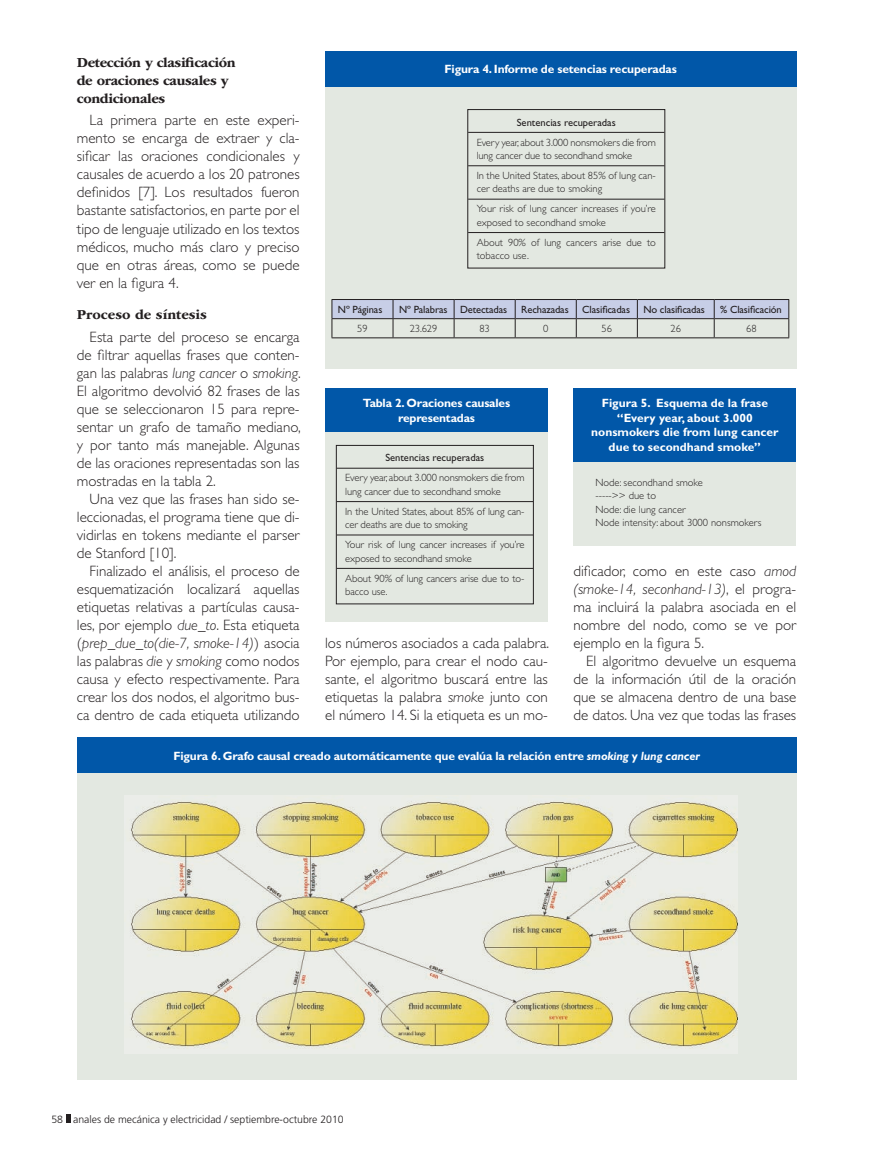
<style>
.page{position:relative;width:872px;height:1149px;background:#fff}
.page>*{position:absolute;margin:0;border:0;box-sizing:border-box;transform-origin:0 0}
.t1{font:300 15px/18px "Gill Sans Std";color:#231f20;text-align:justify}
.t2{font:700 14.25px/18px "ITC Garamond Std";letter-spacing:-.025em;color:#231f20}
.t3{font:700 14.25px "ITC Garamond Std";color:#231f20}
.t4{font:700 12px/14.4px "Gill Sans Std";letter-spacing:-.015em;color:#fff;text-align:center}
.t5{font:300 10.5px/13.5px "Gill Sans Std";letter-spacing:-.01em;color:#231f20}
.t6{font:10.5px "Gill Sans Std";letter-spacing:-.01em;color:#231f20}
.t7{font:300 10.5px "Frutiger LT Std";color:#231f20}
.s1{font-style:italic}
</style>
<div class="page">
<svg style="left:66px;top:1114px;width:4px;height:8px"></svg>
<div style="left:325px;top:388px;width:222px;height:45px;background:#0157a8"></div>
<div style="left:573px;top:388px;width:222px;height:74px;background:#0157a8"></div>
<div style="left:325px;top:432px;width:222px;height:190px;background:#e3e8e1"></div>
<div style="left:573px;top:462px;width:222px;height:83px;background:#e3e8e1"></div>
<hr style="left:336px;top:468px;width:196px;height:1px;background:#231f20">
<hr style="left:336px;top:501px;width:196px;height:1px;background:#231f20">
<hr style="left:336px;top:534px;width:196px;height:1px;background:#231f20">
<hr style="left:336px;top:568px;width:196px;height:1px;background:#231f20">
<div style="left:336px;top:445px;width:197px;height:159px;border:1px solid #231f20"></div>
<div style="left:77px;top:737px;width:718px;height:36px;background:#0157a8"></div>
<div style="left:77px;top:773px;width:718px;height:306px;background:#e3e8e1"></div>
<img style="left:130px;top:795px;width:606px;height:254px">
<div style="left:325px;top:51px;width:470px;height:36px;background:#0157a8"></div>
<div style="left:325px;top:87px;width:470px;height:282px;background:#e3e8e1"></div>
<hr style="left:468px;top:132px;width:196px;height:1px;background:#231f20">
<hr style="left:468px;top:165px;width:196px;height:1px;background:#231f20">
<hr style="left:468px;top:199px;width:196px;height:1px;background:#231f20">
<hr style="left:468px;top:232px;width:196px;height:1px;background:#231f20">
<div style="left:467px;top:109px;width:197px;height:159px;border:1px solid #231f20"></div>
<svg style="left:331px;top:299px;width:458px;height:38px"></svg>
<hr style="left:331px;top:337px;width:62px;height:1px;background:#231f20">
<hr style="left:393px;top:337px;width:61px;height:1px;background:#231f20">
<hr style="left:454px;top:337px;width:61px;height:1px;background:#231f20">
<hr style="left:515px;top:337px;width:61px;height:1px;background:#231f20">
<hr style="left:576px;top:337px;width:61px;height:1px;background:#231f20">
<hr style="left:637px;top:337px;width:76px;height:1px;background:#231f20">
<hr style="left:713px;top:337px;width:75px;height:1px;background:#231f20">
<p class="t2" style="left:77px;top:54px;width:160px">Detección y clasificación de oraciones causales y condicionales</p>
<p class="t1" style="left:77px;top:112px;width:224px;text-indent:13px">La primera parte en este experi&shy;mento se encarga de extraer y cla&shy;sificar las oraciones condicionales y causales de acuerdo a los 20 patrones definidos [7]. Los resultados fueron bastante satisfactorios, en parte por el tipo de lenguaje utilizado en los textos médicos, mucho más claro y preciso que en otras áreas, como se puede ver en la figura 4.</p>
<p class="t3" style="left:77px;top:307px;width:131px">Proceso de síntesis</p>
<p class="t1" style="left:77px;top:328px;width:225px;text-indent:13px">Esta parte del proceso se encarga de filtrar aquellas frases que conten&shy;gan las palabras <span class="s1">lung cancer</span> o <span class="s1">smoking</span>.<br>El algoritmo devolvió 82 frases de las que se seleccionaron 15 para repre&shy;sentar un grafo de tamaño mediano, y por tanto más manejable. Algunas de las oraciones representadas son las mostradas en la tabla 2.</p>
<p class="t1" style="left:77px;top:490px;width:224px;text-indent:13px">Una vez que las frases han sido se&shy;leccionadas, el programa tiene que di&shy;vidirlas en tokens mediante el parser de Stanford [10].</p>
<p class="t1" style="left:77px;top:562px;width:224px;text-indent:13px">Finalizado el análisis, el proceso de esquematización localizará aquellas etiquetas relativas a partículas causa&shy;les, por ejemplo <span class="s1">due_to</span>. Esta etiqueta (<span class="s1">prep_due_to(die-7, smoke-14)</span>) asocia las palabras <span class="s1">die</span> y <span class="s1">smoking</span> como nodos causa y efecto respectivamente. Para crear los dos nodos, el algoritmo bus&shy;ca dentro de cada etiqueta utilizando</p>
<p class="t4" style="left:444px;top:62px;width:234px">Figura 4. Informe de setencias recuperadas</p>
<p class="t6" style="left:516px;top:116px;width:100px">Sentencias recuperadas</p>
<p class="t5" style="left:476px;top:135px;width:181px">Every year, about 3.000 nonsmokers die from lung cancer due to secondhand smoke</p>
<p class="t5" style="left:476px;top:169px;width:181px">In the United States, about 85% of lung can&shy;cer deaths are due to smoking</p>
<p class="t5" style="left:476px;top:202px;width:181px">Your risk of lung cancer increases if you’re exposed to secondhand smoke</p>
<p class="t5" style="left:476px;top:235px;width:181px">About 90% of lung cancers arise due to tobacco use.</p>
<p class="t6" style="left:338px;top:303px;width:46px">Nº Páginas</p>
<p class="t6" style="left:399px;top:303px;width:109px">Nº Palabras Detectadas</p>
<p class="t6" style="left:521px;top:303px;width:49px">Rechazadas</p>
<p class="t6" style="left:582px;top:303px;width:49px">Clasificadas</p>
<p class="t6" style="left:643px;top:303px;width:63px">No clasificadas</p>
<p class="t6" style="left:719px;top:303px;width:63px">% Clasificación</p>
<p class="t5" style="left:357px;top:322px;width:12px">59</p>
<p class="t5" style="left:409px;top:322px;width:29px">23.629</p>
<p class="t5" style="left:479px;top:322px;width:12px">83</p>
<p class="t5" style="left:543px;top:322px;width:7px">0</p>
<p class="t5" style="left:601px;top:322px;width:12px">56</p>
<p class="t5" style="left:670px;top:322px;width:12px">26</p>
<p class="t5" style="left:745px;top:322px;width:12px">68</p>
<p class="t4" style="left:363px;top:396px;width:149px">Tabla 2. Oraciones causales representadas</p>
<p class="t4" style="left:591px;top:396px;width:188px">Figura 5. Esquema de la frase “Every year, about 3.000 nonsmokers die from lung cancer due to secondhand smoke”</p>
<p class="t6" style="left:385px;top:452px;width:100px">Sentencias recuperadas</p>
<p class="t5" style="left:345px;top:471px;width:181px">Every year, about 3.000 nonsmokers die from lung cancer due to secondhand smoke</p>
<p class="t5" style="left:345px;top:504px;width:181px">In the United States, about 85% of lung can&shy;cer deaths are due to smoking</p>
<p class="t5" style="left:345px;top:538px;width:181px">Your risk of lung cancer increases if you’re exposed to secondhand smoke</p>
<p class="t5" style="left:345px;top:571px;width:181px">About 90% of lung cancers arise due to to&shy;bacco use.</p>
<p class="t5" style="left:595px;top:475px;width:167px">Node: secondhand smoke<br>-----&gt;&gt; due to<br>Node: die lung cancer<br>Node intensity: about 3000 nonsmokers</p>
<p class="t1" style="left:573px;top:562px;width:224px">dificador, como en este caso <span class="s1">amod (smoke-14, seconhand-13)</span>, el progra&shy;ma incluirá la palabra asociada en el nombre del nodo, como se ve por ejemplo en la figura 5.</p>
<p class="t1" style="left:573px;top:652px;width:224px;text-indent:13px">El algoritmo devuelve un esquema de la información útil de la oración que se almacena dentro de una base de datos. Una vez que todas las frases</p>
<p class="t1" style="left:325px;top:634px;width:225px">los números asociados a cada palabra.<br>Por ejemplo, para crear el nodo cau&shy;sante, el algoritmo buscará entre las etiquetas la palabra <span class="s1">smoke</span> junto con el número 14. Si la etiqueta es un mo-</p>
<p class="t4" style="left:173px;top:748px;width:527px">Figura 6. Grafo causal creado automáticamente que evalúa la relación entre <span class="s1">smoking</span> y <span class="s1">lung cancer</span></p>
<p class="t7" style="left:51px;top:1113px;width:294px">58 anales de mecánica y electricidad / septiembre-octubre 2010</p>
</div>
